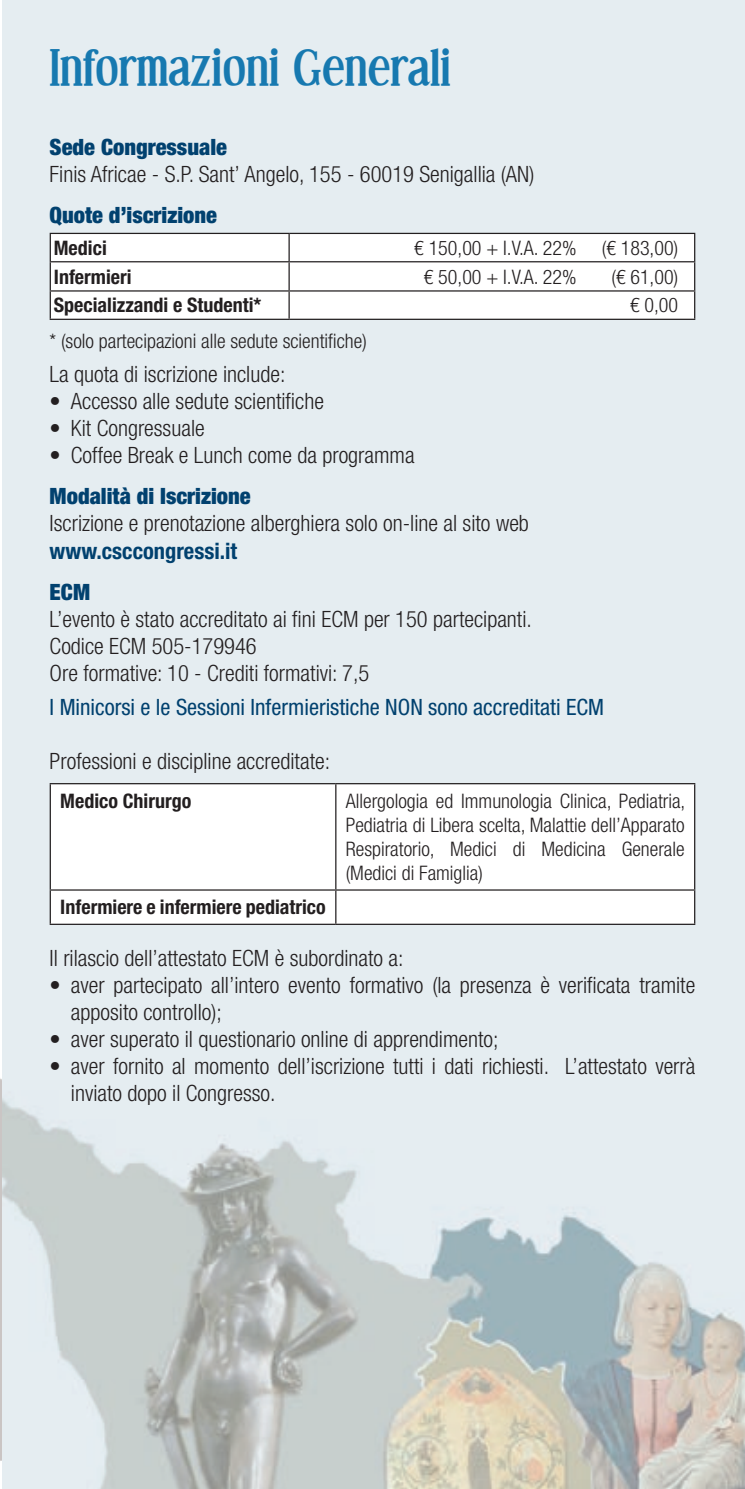
<style>
.page{position:relative;width:745px;height:1489px;background:#fff}
.page>*{position:absolute;margin:0;border:0;box-sizing:border-box;transform-origin:0 0}
.t1{font:700 50px "Effloresce";color:#1779b0;scale:.95 1}
.t2{font:300 condensed 22.5px/27px "Helvetica Neue LT Std";color:#231f20}
.t3{font:condensed 22.5px "Helvetica Neue LT Std";color:#01416f}
.t4{font:900 condensed 22.5px "Helvetica Neue LT Std";color:#01416f}
.t5{font:700 condensed 22.5px "Helvetica Neue LT Std";color:#01416f}
.t6{font:300 condensed 20px/24px "Helvetica Neue LT Std";color:#231f20;text-align:justify}
.t7{font:700 condensed 20px "Helvetica Neue LT Std";color:#231f20}
</style>
<div class="page">
<img style="left:1px;top:0;width:743px;height:1488px">
<hr style="left:0;top:0;width:1px;height:1488px;background:#e6e7e9">
<svg style="left:51px;top:234px;width:642px;height:85px"></svg>
<hr style="left:50px;top:233px;width:239px;height:1px;background:#231f20">
<hr style="left:289px;top:233px;width:405px;height:1px;background:#231f20">
<hr style="left:50px;top:261px;width:239px;height:1px;background:#231f20">
<hr style="left:289px;top:261px;width:405px;height:1px;background:#231f20">
<hr style="left:50px;top:290px;width:239px;height:1px;background:#231f20">
<svg style="left:50px;top:234px;width:1px;height:85px"></svg>
<hr style="left:289px;top:290px;width:405px;height:1px;background:#231f20">
<svg style="left:288px;top:234px;width:1px;height:85px"></svg>
<svg style="left:693px;top:234px;width:1px;height:85px"></svg>
<hr style="left:50px;top:319px;width:239px;height:1px;background:#231f20">
<hr style="left:289px;top:319px;width:405px;height:1px;background:#231f20">
<svg style="left:51px;top:784px;width:642px;height:139px"></svg>
<hr style="left:50px;top:783px;width:285px;height:1px;background:#231f20">
<hr style="left:50px;top:784px;width:1px;height:105px;background:#231f20">
<hr style="left:335px;top:783px;width:359px;height:1px;background:#231f20">
<hr style="left:335px;top:784px;width:1px;height:105px;background:#231f20">
<hr style="left:693px;top:784px;width:1px;height:105px;background:#231f20">
<hr style="left:50px;top:889px;width:285px;height:1px;background:#231f20">
<hr style="left:50px;top:890px;width:1px;height:33px;background:#231f20">
<hr style="left:335px;top:889px;width:359px;height:1px;background:#231f20">
<hr style="left:335px;top:890px;width:1px;height:33px;background:#231f20">
<hr style="left:693px;top:890px;width:1px;height:33px;background:#231f20">
<hr style="left:50px;top:923px;width:285px;height:1px;background:#231f20">
<hr style="left:335px;top:923px;width:359px;height:1px;background:#231f20">
<h1 class="t1" style="left:50px;top:40px;width:423px">Informazioni Generali</h1>
<p class="t4" style="left:50px;top:133px;width:179px">Sede Congressuale</p>
<p class="t2" style="left:50px;top:160px;width:486px">Finis Africae - S.P. Sant’ Angelo, 155 - 60019 Senigallia (AN)</p>
<p class="t4" style="left:50px;top:201px;width:169px">Quote d’iscrizione</p>
<p class="t7" style="left:54px;top:235px;width:54px">Medici</p>
<p class="t6" style="left:414px;top:235px;width:163px">€ 150,00 + I.V.A. 22%</p>
<p class="t6" style="left:601px;top:235px;width:78px">(€ 183,00)</p>
<p class="t7" style="left:54px;top:264px;width:79px">Infermieri</p>
<p class="t6" style="left:423px;top:264px;width:154px">€ 50,00 + I.V.A. 22%</p>
<p class="t6" style="left:611px;top:264px;width:68px">(€ 61,00)</p>
<p class="t7" style="left:54px;top:293px;width:209px">Specializzandi e Studenti*</p>
<p class="t6" style="left:629px;top:293px;width:49px">€ 0,00</p>
<p class="t6" style="left:50px;top:329px;width:318px">* (solo partecipazioni alle sedute scientifiche)</p>
<p class="t2" style="left:50px;top:360px;width:237px">La quota di iscrizione include:</p>
<p class="t2" style="left:50px;top:387px;width:275px">• Accesso alle sedute scientifiche</p>
<p class="t2" style="left:50px;top:414px;width:156px">• Kit Congressuale</p>
<p class="t2" style="left:50px;top:441px;width:366px">• Coffee Break e Lunch come da programma</p>
<p class="t4" style="left:50px;top:482px;width:202px">Modalità di Iscrizione</p>
<p class="t2" style="left:50px;top:510px;width:480px">Iscrizione e prenotazione alberghiera solo on-line al sito web</p>
<p class="t5" style="left:50px;top:537px;width:189px">www.csccongressi.it</p>
<p class="t4" style="left:50px;top:578px;width:42px">ECM</p>
<p class="t2" style="left:50px;top:605px;width:483px">L’evento è stato accreditato ai fini ECM per 150 partecipanti.<br>Codice ECM 505-179946<br>Ore formative: 10 - Crediti formativi: 7,5</p>
<p class="t3" style="left:50px;top:693px;width:555px">I Minicorsi e le Sessioni Infermieristiche NON sono accreditati ECM</p>
<p class="t2" style="left:50px;top:747px;width:282px">Professioni e discipline accreditate:</p>
<p class="t7" style="left:60px;top:788px;width:132px">Medico Chirurgo</p>
<p class="t6" style="left:345px;top:788px;width:341px">Allergologia ed Immunologia Clinica, Pediatria, Pediatria di Libera scelta, Malattie dell’Apparato Respiratorio, Medici di Medicina Generale (Medici di Famiglia)</p>
<p class="t7" style="left:60px;top:895px;width:267px">Infermiere e infermiere pediatrico</p>
<p class="t2" style="left:50px;top:944px;width:355px">Il rilascio dell’attestato ECM è subordinato a:</p>
<p class="t2" style="left:71px;top:971px;width:625px;text-indent:-21px">• aver partecipato all’intero evento formativo (la presenza è verificata tramite apposito controllo);</p>
<p class="t2" style="left:50px;top:1025px;width:450px">• aver superato il questionario online di apprendimento;</p>
<p class="t2" style="left:71px;top:1052px;width:625px;text-indent:-21px">• aver fornito al momento dell’iscrizione tutti i dati richiesti. L’attestato verrà inviato dopo il Congresso.</p>
</div>
